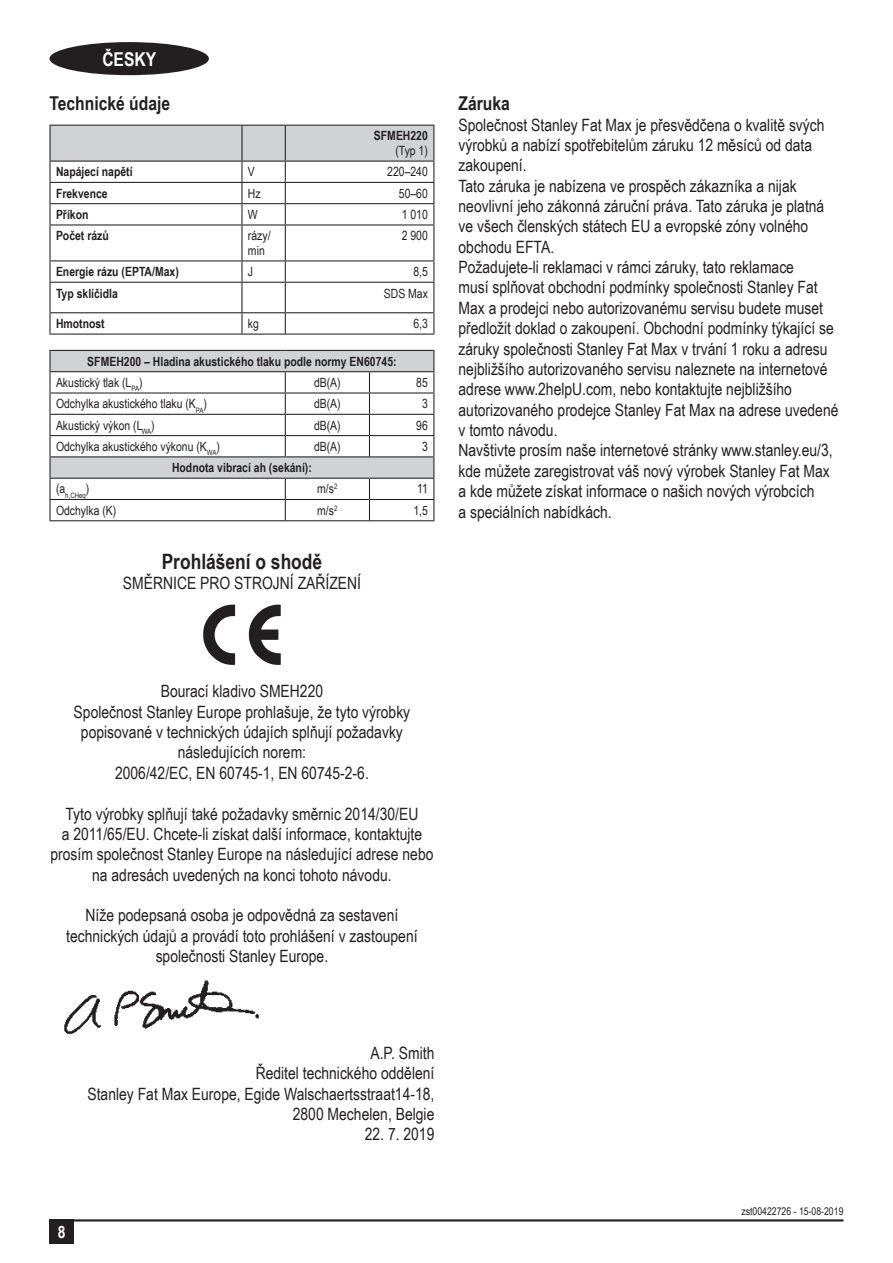
<style>
.page{position:relative;width:893px;height:1263px;background:#fff}
.page>*{position:absolute;margin:0;border:0;box-sizing:border-box;transform-origin:0 0}
.t1{font:700 21.15px "Arial Narrow";color:#231f20}
.t2{font:700 19.05px "Arial Narrow";color:#231f20}
.t3{font:700 19.05px "Arial Narrow";color:#fff}
.t4{font:16.95px/20.4px "Arial Narrow";color:#231f20;text-align:center}
.t5{font:700 16.95px "Arial Narrow";color:#fff}
.t6{font:12.75px/14.7px "Arial Narrow";color:#231f20}
.t7{font:700 12.75px/21.3px "Arial Narrow";color:#231f20}
.t8{font:10.65px "Arial Narrow";color:#231f20}
.t9{font:7.35px "Arial Narrow";color:#231f20}
.s1{font-weight:400}
</style>
<div class="page">
<div style="left:49px;top:42px;width:160px;height:33px;background:#231f20;border-radius:50%"></div>
<div style="left:49px;top:1219px;width:25px;height:25px;background:#231f20"></div>
<hr style="left:49px;top:1219px;width:794px;height:3px;background:#231f20">
<hr style="left:49px;top:125px;width:193px;height:1px;background:#231f20">
<hr style="left:49px;top:126px;width:2px;height:35px;background:#231f20">
<hr style="left:49px;top:161px;width:193px;height:1px;background:#231f20">
<hr style="left:49px;top:162px;width:2px;height:20px;background:#231f20">
<hr style="left:49px;top:182px;width:193px;height:1px;background:#231f20">
<hr style="left:49px;top:183px;width:2px;height:20px;background:#231f20">
<hr style="left:49px;top:203px;width:193px;height:1px;background:#231f20">
<hr style="left:49px;top:204px;width:2px;height:20px;background:#231f20">
<svg style="left:50px;top:125px;width:384px;height:99px"></svg>
<hr style="left:49px;top:224px;width:193px;height:2px;background:#231f20">
<hr style="left:49px;top:226px;width:2px;height:34px;background:#231f20">
<hr style="left:242px;top:224px;width:43px;height:2px;background:#231f20">
<hr style="left:241px;top:226px;width:1px;height:34px;background:#231f20">
<hr style="left:285px;top:224px;width:149px;height:2px;background:#231f20">
<hr style="left:285px;top:226px;width:1px;height:34px;background:#231f20">
<hr style="left:433px;top:226px;width:1px;height:34px;background:#231f20">
<hr style="left:49px;top:260px;width:193px;height:1px;background:#231f20">
<hr style="left:49px;top:261px;width:2px;height:21px;background:#231f20">
<hr style="left:242px;top:260px;width:43px;height:1px;background:#231f20">
<hr style="left:285px;top:260px;width:149px;height:1px;background:#231f20">
<hr style="left:49px;top:282px;width:193px;height:1px;background:#231f20">
<hr style="left:49px;top:283px;width:2px;height:29px;background:#231f20">
<hr style="left:242px;top:282px;width:43px;height:1px;background:#231f20">
<hr style="left:285px;top:282px;width:149px;height:1px;background:#231f20">
<hr style="left:49px;top:312px;width:193px;height:1px;background:#231f20">
<hr style="left:49px;top:313px;width:2px;height:21px;background:#231f20">
<hr style="left:242px;top:312px;width:43px;height:1px;background:#231f20">
<svg style="left:241px;top:261px;width:1px;height:73px"></svg>
<hr style="left:285px;top:312px;width:149px;height:1px;background:#231f20">
<svg style="left:285px;top:261px;width:1px;height:73px"></svg>
<svg style="left:433px;top:261px;width:1px;height:73px"></svg>
<hr style="left:49px;top:334px;width:385px;height:1px;background:#231f20">
<svg style="left:51px;top:351px;width:382px;height:127px"></svg>
<hr style="left:49px;top:350px;width:236px;height:1px;background:#231f20">
<hr style="left:49px;top:351px;width:2px;height:20px;background:#231f20">
<hr style="left:285px;top:350px;width:149px;height:1px;background:#231f20">
<hr style="left:49px;top:371px;width:236px;height:1px;background:#231f20">
<hr style="left:49px;top:372px;width:2px;height:20px;background:#231f20">
<hr style="left:285px;top:371px;width:84px;height:1px;background:#231f20">
<hr style="left:369px;top:371px;width:65px;height:1px;background:#231f20">
<hr style="left:49px;top:392px;width:236px;height:2px;background:#231f20">
<hr style="left:49px;top:394px;width:2px;height:20px;background:#231f20">
<hr style="left:285px;top:392px;width:84px;height:2px;background:#231f20">
<hr style="left:369px;top:392px;width:65px;height:2px;background:#231f20">
<hr style="left:49px;top:414px;width:236px;height:1px;background:#231f20">
<hr style="left:49px;top:415px;width:2px;height:20px;background:#231f20">
<hr style="left:285px;top:414px;width:84px;height:1px;background:#231f20">
<hr style="left:369px;top:414px;width:65px;height:1px;background:#231f20">
<hr style="left:49px;top:435px;width:236px;height:1px;background:#231f20">
<hr style="left:49px;top:436px;width:2px;height:20px;background:#231f20">
<hr style="left:285px;top:435px;width:84px;height:1px;background:#231f20">
<svg style="left:285px;top:372px;width:1px;height:84px"></svg>
<hr style="left:369px;top:435px;width:65px;height:1px;background:#231f20">
<svg style="left:369px;top:372px;width:1px;height:84px"></svg>
<hr style="left:49px;top:456px;width:236px;height:1px;background:#231f20">
<hr style="left:49px;top:457px;width:2px;height:21px;background:#231f20">
<hr style="left:285px;top:456px;width:149px;height:1px;background:#231f20">
<hr style="left:49px;top:478px;width:236px;height:1px;background:#231f20">
<hr style="left:49px;top:479px;width:2px;height:20px;background:#231f20">
<hr style="left:285px;top:478px;width:84px;height:1px;background:#231f20">
<hr style="left:369px;top:478px;width:65px;height:1px;background:#231f20">
<hr style="left:49px;top:499px;width:236px;height:1px;background:#231f20">
<hr style="left:49px;top:500px;width:2px;height:20px;background:#231f20">
<hr style="left:285px;top:499px;width:84px;height:1px;background:#231f20">
<svg style="left:285px;top:479px;width:1px;height:41px"></svg>
<hr style="left:369px;top:499px;width:65px;height:1px;background:#231f20">
<svg style="left:369px;top:479px;width:1px;height:41px"></svg>
<svg style="left:433px;top:351px;width:1px;height:169px"></svg>
<hr style="left:49px;top:520px;width:385px;height:1px;background:#231f20">
<svg style="left:203px;top:605px;width:78px;height:60px"></svg>
<img style="left:64px;top:980px;width:195px;height:54px">
<p class="t3" style="left:102px;top:44px;width:55px">ČESKY</p>
<p class="t2" style="left:49px;top:96px;width:122px">Technické údaje</p>
<p class="t7" style="left:374px;top:126px;width:55px">SFMEH220</p>
<p class="t6" style="left:395px;top:144px;width:34px">(Typ 1)</p>
<p class="t7" style="left:56px;top:162px;width:78px">Napájecí napětí</p>
<p class="t6" style="left:248px;top:166px;width:8px">V</p>
<p class="t6" style="left:387px;top:166px;width:42px">220–240</p>
<p class="t7" style="left:56px;top:184px;width:53px">Frekvence</p>
<p class="t6" style="left:248px;top:187px;width:14px">Hz</p>
<p class="t6" style="left:399px;top:187px;width:31px">50–60</p>
<p class="t7" style="left:56px;top:205px;width:34px">Příkon</p>
<p class="t6" style="left:248px;top:208px;width:11px">W</p>
<p class="t6" style="left:402px;top:208px;width:28px">1 010</p>
<p class="t7" style="left:56px;top:226px;width:54px">Počet rázů</p>
<p class="t6" style="left:248px;top:230px;width:24px">rázy/ min</p>
<p class="t6" style="left:402px;top:230px;width:28px">2 900</p>
<p class="t7" style="left:56px;top:262px;width:124px">Energie rázu (EPTA/Max)</p>
<p class="t6" style="left:248px;top:266px;width:7px">J</p>
<p class="t6" style="left:413px;top:266px;width:16px">8,5</p>
<p class="t7" style="left:56px;top:284px;width:63px">Typ sklíčidla</p>
<p class="t6" style="left:384px;top:287px;width:46px">SDS Max</p>
<p class="t7" style="left:56px;top:314px;width:50px">Hmotnost</p>
<p class="t6" style="left:248px;top:317px;width:13px">kg</p>
<p class="t6" style="left:413px;top:317px;width:16px">6,3</p>
<p class="t7" style="left:56px;top:352px;width:342px;text-indent:31px">SFMEH200 – Hladina akustického tlaku podle normy EN60745:<br><span class="s1">Akustický tlak (L</span><sub>PA</sub><span class="s1">)</span></p>
<p class="t6" style="left:314px;top:376px;width:28px">dB(A)</p>
<p class="t6" style="left:416px;top:376px;width:13px">85</p>
<p class="t6" style="left:56px;top:398px;width:153px">Odchylka akustického tlaku (K<sub>PA</sub>)</p>
<p class="t6" style="left:314px;top:398px;width:28px">dB(A)</p>
<p class="t6" style="left:422px;top:398px;width:7px">3</p>
<p class="t6" style="left:56px;top:419px;width:100px">Akustický výkon (L<sub>WA</sub>)</p>
<p class="t6" style="left:314px;top:419px;width:28px">dB(A)</p>
<p class="t6" style="left:416px;top:419px;width:13px">96</p>
<p class="t6" style="left:56px;top:440px;width:165px">Odchylka akustického výkonu (K<sub>WA</sub>)</p>
<p class="t6" style="left:314px;top:440px;width:28px">dB(A)</p>
<p class="t6" style="left:422px;top:440px;width:7px">3</p>
<p class="t7" style="left:172px;top:458px;width:141px">Hodnota vibrací ah (sekání):</p>
<p class="t9" style="left:56px;top:492px;width:35px"><sup>(a</sup>h,CHeq<sup>)</sup></p>
<p class="t6" style="left:317px;top:483px;width:22px">m/s<sup>2</sup></p>
<p class="t6" style="left:417px;top:483px;width:12px">11</p>
<p class="t6" style="left:56px;top:504px;width:62px">Odchylka (K)</p>
<p class="t6" style="left:317px;top:504px;width:22px">m/s<sup>2</sup></p>
<p class="t6" style="left:413px;top:504px;width:16px">1,5</p>
<p class="t1" style="left:162px;top:553px;width:162px">Prohlášení o shodě</p>
<p class="t4" style="left:123px;top:575px;width:240px">SMĚRNICE PRO STROJNÍ ZAŘÍZENÍ</p>
<p class="t2" style="left:458px;top:96px;width:53px">Záruka</p>
<p class="t4" style="left:458px;top:116px;width:381px;text-align:left">Společnost Stanley Fat Max je přesvědčena o kvalitě svých výrobků a nabízí spotřebitelům záruku 12 měsíců od data zakoupení.<br>Tato záruka je nabízena ve prospěch zákazníka a nijak neovlivní jeho zákonná záruční práva. Tato záruka je platná ve všech členských státech EU a evropské zóny volného obchodu EFTA.<br>Požadujete-li reklamaci v rámci záruky, tato reklamace<br>musí splňovat obchodní podmínky společnosti Stanley Fat Max a prodejci nebo autorizovanému servisu budete muset předložit doklad o zakoupení. Obchodní podmínky týkající se záruky společnosti Stanley Fat Max v trvání 1 roku a adresu nejbližšího autorizovaného servisu naleznete na internetové adrese www.2helpU.com, nebo kontaktujte nejbližšího autorizovaného prodejce Stanley Fat Max na adrese uvedené v tomto návodu.<br>Navštivte prosím naše internetové stránky www.stanley.eu/3, kde můžete zaregistrovat váš nový výrobek Stanley Fat Max a kde můžete získat informace o našich nových výrobcích<br>a speciálních nabídkách.</p>
<p class="t4" style="left:74px;top:683px;width:338px">Bourací kladivo SMEH220<br>Společnost Stanley Europe prohlašuje, že tyto výrobky popisované v technických údajích splňují požadavky následujících norem:<br>2006/42/EC, EN 60745-1, EN 60745-2-6.</p>
<p class="t4" style="left:50px;top:805px;width:385px">Tyto výrobky splňují také požadavky směrnic 2014/30/EU<br>a 2011/65/EU. Chcete-li získat další informace, kontaktujte prosím společnost Stanley Europe na následující adrese nebo na adresách uvedených na konci tohoto návodu.</p>
<p class="t4" style="left:66px;top:907px;width:353px">Níže podepsaná osoba je odpovědná za sestavení technických údajů a provádí toto prohlášení v zastoupení společnosti Stanley Europe.</p>
<p class="t4" style="left:87px;top:1044px;width:348px;text-align:right">A.P. Smith<br>Ředitel technického oddělení<br>Stanley Fat Max Europe, Egide Walschaertsstraat14-18,<br>2800 Mechelen, Belgie</p>
<p class="t4" style="left:365px;top:1126px;width:71px">22. 7. 2019</p>
<p class="t5" style="left:58px;top:1226px;width:9px">8</p>
<p class="t8" style="left:741px;top:1207px;width:104px">zst00422726 - 15-08-2019</p>
</div>
